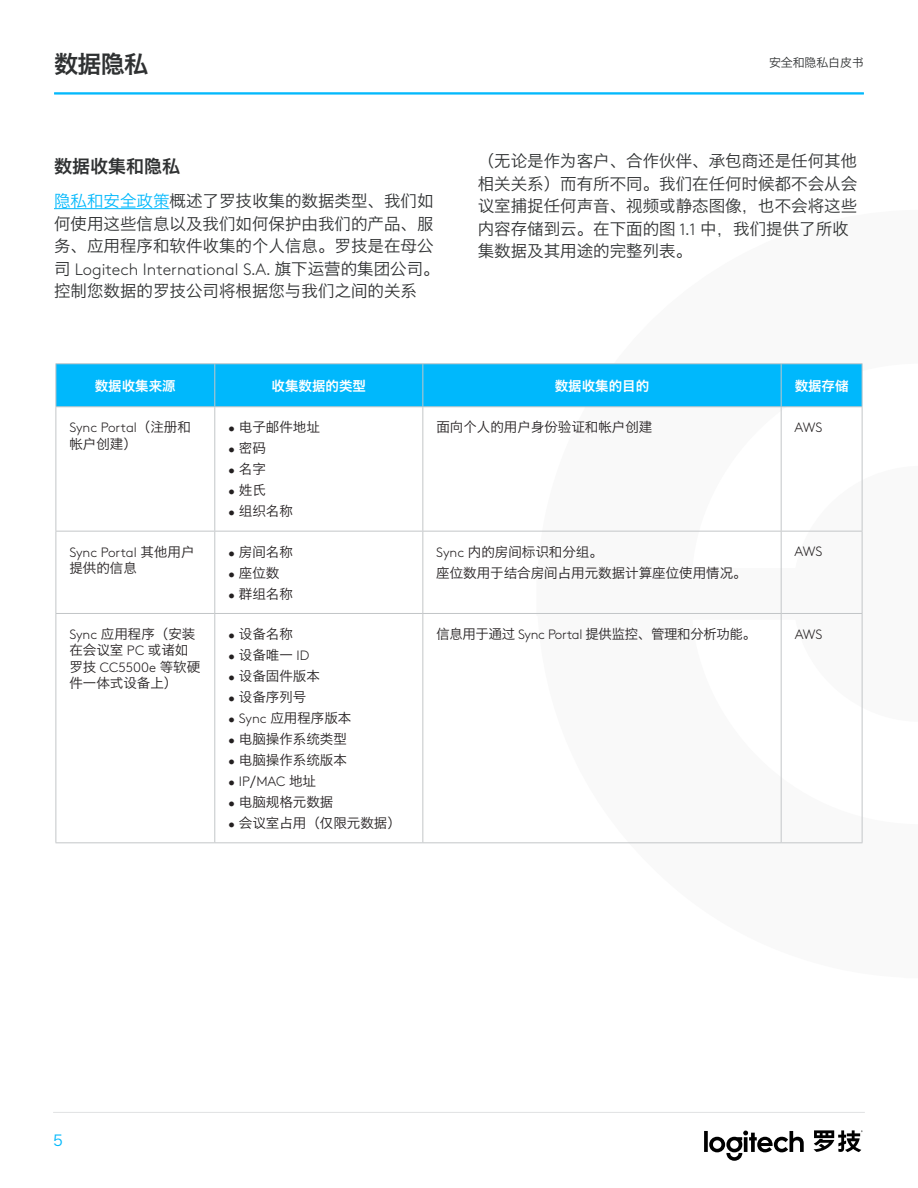
<style>
.page{position:relative;width:918px;height:1188px;background:#fff}
.page>*{position:absolute;margin:0;border:0;box-sizing:border-box;transform-origin:0 0}
.t1{font:24px "Hiragino Sans GB W6";color:#2f3132}
.t2{font:18px "Hiragino Sans GB W6";color:#2f3132}
.t3{font:16.5px/22.5px "Hiragino Sans GB W3";color:#2f3132;text-align:justify}
.t4{font:300 16.5px "Brown Pro";color:#2f3132}
.t5{font:15px "Hiragino Sans GB W3";color:#00b8fc}
.t6{font:13.5px/21px "Hiragino Sans GB W3";color:#231f20}
.t7{font:300 13.5px "Brown Pro";color:#231f20}
.t8{font:13.5px "Hiragino Sans GB W3";letter-spacing:-.02em;color:#231f20}
.t9{font:13.5px "Hiragino Sans GB W6";color:#fff}
.t10{font:12px "Hiragino Sans GB W3";letter-spacing:-.015em;color:#2f3132}
.s1{color:#00b8fc}
.s2{font-family:"Hiragino Sans GB W3";font-weight:400}
.s3{font-family:"Brown Pro";font-weight:300}
</style>
<div class="page">
<svg style="left:536px;top:407px;width:327px;height:437px"></svg>
<hr style="left:53px;top:1112px;width:812px;height:1px;background:#e1e2e3">
<svg style="left:704px;top:1131px;width:100px;height:30px"></svg>
<svg style="left:814px;top:1130px;width:49px;height:22px"></svg>
<hr style="left:54px;top:92px;width:810px;height:2px;background:#00b8fc">
<hr style="left:54px;top:93px;width:810px;height:2px;background:#00b8fc">
<hr style="left:54px;top:208px;width:116px;height:1px;background:#00b8fc">
<div style="left:57px;top:364px;width:805px;height:42px;background:#00b8fc"></div>
<hr style="left:56px;top:363px;width:159px;height:1px;background:#c3c6c8">
<hr style="left:56px;top:364px;width:1px;height:42px;background:#c3c6c8">
<hr style="left:215px;top:363px;width:208px;height:1px;background:#c3c6c8">
<hr style="left:214px;top:364px;width:1px;height:42px;background:#c3c6c8">
<hr style="left:423px;top:363px;width:358px;height:1px;background:#c3c6c8">
<hr style="left:422px;top:364px;width:1px;height:42px;background:#c3c6c8">
<hr style="left:781px;top:363px;width:82px;height:1px;background:#c3c6c8">
<hr style="left:781px;top:364px;width:1px;height:42px;background:#c3c6c8">
<hr style="left:862px;top:364px;width:1px;height:42px;background:#c3c6c8">
<hr style="left:215px;top:406px;width:208px;height:1px;background:#c3c6c8">
<hr style="left:423px;top:406px;width:358px;height:1px;background:#c3c6c8">
<hr style="left:422px;top:407px;width:1px;height:124px;background:#c3c6c8">
<hr style="left:781px;top:406px;width:82px;height:1px;background:#c3c6c8">
<hr style="left:781px;top:407px;width:1px;height:124px;background:#c3c6c8">
<hr style="left:862px;top:407px;width:1px;height:124px;background:#c3c6c8">
<hr style="left:56px;top:531px;width:159px;height:1px;background:#c3c6c8">
<hr style="left:215px;top:531px;width:208px;height:1px;background:#c3c6c8">
<hr style="left:423px;top:531px;width:358px;height:1px;background:#c3c6c8">
<hr style="left:422px;top:532px;width:1px;height:81px;background:#c3c6c8">
<hr style="left:781px;top:531px;width:82px;height:1px;background:#c3c6c8">
<hr style="left:781px;top:532px;width:1px;height:81px;background:#c3c6c8">
<hr style="left:862px;top:532px;width:1px;height:81px;background:#c3c6c8">
<hr style="left:215px;top:613px;width:208px;height:1px;background:#c3c6c8">
<hr style="left:423px;top:613px;width:358px;height:1px;background:#c3c6c8">
<hr style="left:422px;top:614px;width:1px;height:228px;background:#c3c6c8">
<hr style="left:781px;top:613px;width:82px;height:1px;background:#c3c6c8">
<hr style="left:781px;top:614px;width:1px;height:228px;background:#c3c6c8">
<hr style="left:862px;top:614px;width:1px;height:228px;background:#c3c6c8">
<hr style="left:215px;top:842px;width:208px;height:1px;background:#c3c6c8">
<hr style="left:423px;top:842px;width:358px;height:1px;background:#c3c6c8">
<hr style="left:781px;top:842px;width:82px;height:1px;background:#c3c6c8">
<hr style="left:56px;top:406px;width:159px;height:1px;background:#c3c6c8">
<hr style="left:56px;top:407px;width:1px;height:124px;background:#c3c6c8">
<hr style="left:214px;top:407px;width:1px;height:124px;background:#c3c6c8">
<hr style="left:56px;top:532px;width:1px;height:81px;background:#c3c6c8">
<hr style="left:214px;top:532px;width:1px;height:81px;background:#c3c6c8">
<hr style="left:56px;top:613px;width:159px;height:1px;background:#c3c6c8">
<hr style="left:56px;top:614px;width:1px;height:228px;background:#c3c6c8">
<hr style="left:214px;top:614px;width:1px;height:228px;background:#c3c6c8">
<hr style="left:56px;top:842px;width:159px;height:1px;background:#c3c6c8">
<h1 class="t1" style="left:54px;top:48px;width:96px">数据隐私</h1>
<p class="t10" style="left:769px;top:55px;width:96px">安全和隐私白皮书</p>
<h2 class="t2" style="left:54px;top:154px;width:127px">数据收集和隐私</h2>
<p class="t3" style="left:54px;top:189px;width:381px"><span class="s1">隐私和安全政策</span>概述了罗技收集的数据类型、我们如何使用这些信息以及我们如何保护由我们的产品、服务、应用程序和软件收集的个人信息。罗技是在母公</p>
<p class="t4" style="left:54px;top:257px;width:387px"><span class="s2">司</span> Logitech International S<span class="s2">.</span>A<span class="s2">. 旗下运营的集团公司。</span></p>
<p class="t3" style="left:54px;top:279px;width:364px">控制您数据的罗技公司将根据您与我们之间的关系</p>
<p class="t3" style="left:478px;top:150px;width:381px;text-align:left">（无论是作为客户、合作伙伴、承包商还是任何其他相关关系）而有所不同。我们在任何时候都不会从会议室捕捉任何声音、视频或静态图像，也不会将这些内容存储到云。在下面的图 <span class="s3">1</span>.<span class="s3">1</span> 中，我们提供了所收集数据及其用途的完整列表。</p>
<p class="t9" style="left:95px;top:377px;width:82px">数据收集来源</p>
<p class="t9" style="left:272px;top:377px;width:96px">收集数据的类型</p>
<p class="t9" style="left:555px;top:377px;width:96px">数据收集的目的</p>
<p class="t9" style="left:795px;top:377px;width:55px">数据存储</p>
<p class="t7" style="left:69px;top:418px;width:123px">Sync Portal<span class="s2">（注册和</span></p>
<p class="t6" style="left:69px;top:433px;width:69px">帐户创建）</p>
<p class="t6" style="left:436px;top:416px;width:217px">面向个人的用户身份验证和帐户创建</p>
<p class="t7" style="left:795px;top:417px;width:29px">AWS</p>
<p class="t6" style="left:228px;top:416px;width:93px"><span class="s3">•</span> 电子邮件地址</p>
<p class="t6" style="left:228px;top:437px;width:39px"><span class="s3">•</span> 密码</p>
<p class="t6" style="left:228px;top:458px;width:39px"><span class="s3">•</span> 名字</p>
<p class="t6" style="left:228px;top:479px;width:39px"><span class="s3">•</span> 姓氏</p>
<p class="t6" style="left:228px;top:500px;width:66px"><span class="s3">•</span> 组织名称</p>
<p class="t7" style="left:69px;top:542px;width:127px">Sync Portal <span class="s2">其他用户</span></p>
<p class="t6" style="left:69px;top:557px;width:69px">提供的信息</p>
<p class="t6" style="left:69px;top:625px;width:128px;line-height:16.5px"><span class="s3">Sync</span> 应用程序（安装在会议室 <span class="s3">PC</span> 或诸如</p>
<p class="t7" style="left:69px;top:657px;width:132px"><span class="s2">罗技</span> CC5500e <span class="s2">等软硬</span></p>
<p class="t6" style="left:69px;top:673px;width:109px">件一体式设备上）</p>
<p class="t6" style="left:228px;top:541px;width:66px"><span class="s3">•</span> 房间名称</p>
<p class="t6" style="left:228px;top:562px;width:53px"><span class="s3">•</span> 座位数</p>
<p class="t6" style="left:228px;top:583px;width:66px"><span class="s3">•</span> 群组名称</p>
<p class="t6" style="left:228px;top:623px;width:66px"><span class="s3">•</span> 设备名称</p>
<p class="t6" style="left:228px;top:644px;width:83px"><span class="s3">•</span> 设备唯一 <span class="s3">ID</span></p>
<p class="t6" style="left:228px;top:665px;width:93px"><span class="s3">•</span> 设备固件版本</p>
<p class="t6" style="left:228px;top:686px;width:80px"><span class="s3">•</span> 设备序列号</p>
<p class="t6" style="left:228px;top:707px;width:125px"><span class="s3">• Sync</span> 应用程序版本</p>
<p class="t6" style="left:228px;top:728px;width:120px"><span class="s3">•</span> 电脑操作系统类型</p>
<p class="t6" style="left:228px;top:749px;width:120px"><span class="s3">•</span> 电脑操作系统版本</p>
<p class="t7" style="left:228px;top:771px;width:89px">• IP<span class="s2">/</span>MAC <span class="s2">地址</span></p>
<p class="t6" style="left:228px;top:791px;width:107px"><span class="s3">•</span> 电脑规格元数据</p>
<p class="t6" style="left:228px;top:812px;width:174px"><span class="s3">•</span> 会议室占用（仅限元数据）</p>
<p class="t6" style="left:436px;top:541px;width:312px"><span class="s3">Sync</span> 内的房间标识和分组。<br>座位数用于结合房间占用元数据计算座位使用情况。</p>
<p class="t7" style="left:795px;top:542px;width:29px">AWS</p>
<p class="t8" style="left:436px;top:625px;width:321px">信息用于通过 <span class="s3">Sync Portal</span> 提供监控、管理和分析功能。</p>
<p class="t7" style="left:795px;top:624px;width:29px">AWS</p>
<p class="t5" style="left:53px;top:1131px;width:11px">5</p>
</div>
